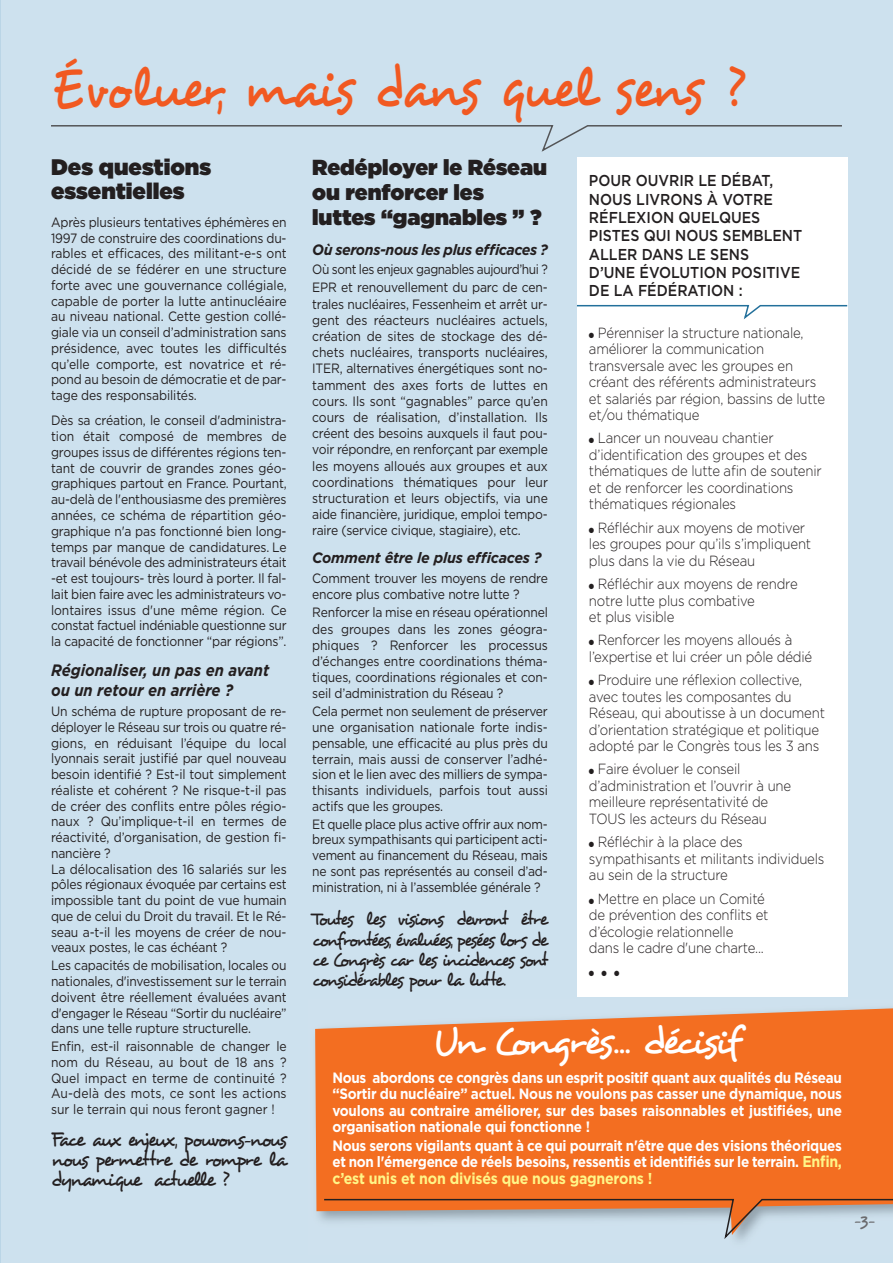
<style>
.page{position:relative;width:893px;height:1263px;background:#fff}
.page>*{position:absolute;margin:0;border:0;box-sizing:border-box;transform-origin:0 0}
.t1{font:58.5px "Desyrel";letter-spacing:-.04em;color:#f15921;scale:.85 1}
.t2{font:39px "Desyrel";letter-spacing:-.085em;color:#fff}
.t3{font:900 22.5px/24px "Gotham";color:#231f20}
.t4{font:900 21.75px/25.2px "Gotham";color:#231f20}
.t5{font:21px/20.4px "Desyrel";letter-spacing:-.085em;color:#231f20;text-align:justify;scale:.9 1}
.t6{font:19.5px/20.2px "Desyrel";letter-spacing:-.1em;color:#231f20;text-align:justify;scale:.9 1}
.t7{font:18px "Desyrel";color:#6b6b6e}
.t8{font:italic 700 16.5px/19.8px "Gotham";color:#231f20;scale:.9 1}
.t9{font:500 15.75px/18.3px "Gotham";color:#231f20;scale:.9 1}
.t10{font:700 15.75px "Gotham";letter-spacing:-.015em;color:#fff688;scale:.9 1}
.t11{font:700 15px/16.5px "Gotham";letter-spacing:-.02em;color:#fff;text-align:justify;scale:.9 1}
.t12{font:italic 700 15px "Gotham";letter-spacing:-.03em;color:#231f20;scale:.95 1}
.t13{font:300 14.7px/16.5px "Gotham";letter-spacing:-.015em;color:#231f20;scale:.9 1}
.t14{font:13.5px/15.8px "Gotham";letter-spacing:-.015em;color:#231f20;text-align:justify;scale:.9 1}
.t15{font:13.5px/18.3px "Gotham";letter-spacing:-.035em;color:#231f20;scale:.89 1}
.t16{font:7.5px "Zapf Dingbats ITC";color:#231f20;scale:.9 1}
.s1{font-size:15.75px;color:#fff688}
</style>
<div class="page">
<hr style="left:0;top:0;width:1px;height:1263px;background:#bad5e6">
<div style="left:1px;top:0;width:892px;height:1263px;background:#cde1ee"></div>
<svg style="left:51px;top:125px;width:791px;height:27px"></svg>
<div style="left:315px;top:1008px;width:578px;height:212px;background:#f36e21"></div>
<svg style="left:323px;top:1198px;width:570px;height:43px"></svg>
<div style="left:577px;top:157px;width:270px;height:840px;background:#fff"></div>
<svg style="left:577px;top:304px;width:271px;height:17px"></svg>
<h1 class="t1" style="left:51px;top:64px;width:815px">Évoluer, mais dans quel sens ?</h1>
<h3 class="t3" style="left:51px;top:157px;width:162px">Des questions essentielles</h3>
<p class="t14" style="left:51px;top:215px;width:263px">Après plusieurs tentatives éphémères en 1997 de construire des coordinations du&shy;rables et efficaces, des militant-e-s ont décidé de se fédérer en une structure forte avec une gouvernance collégiale, capable de porter la lutte antinucléaire au niveau national. Cette gestion collé&shy;giale via un conseil d’administration sans présidence, avec toutes les difficultés qu’elle comporte, est novatrice et ré&shy;pond au besoin de démocratie et de par&shy;tage des responsabilités.</p>
<p class="t14" style="left:51px;top:414px;width:263px">Dès sa création, le conseil d'administra&shy;tion était composé de membres de groupes issus de différentes régions ten&shy;tant de couvrir de grandes zones géo&shy;graphiques partout en France. Pourtant, au-delà de l'enthousiasme des premières années, ce schéma de répartition géo&shy;graphique n'a pas fonctionné bien long&shy;temps par manque de candidatures. Le travail bénévole des administrateurs était -et est toujours- très lourd à porter. Il fal&shy;lait bien faire avec les administrateurs vo&shy;lontaires issus d'une même région. Ce constat factuel indéniable questionne sur la capacité de fonctionner “par régions”.</p>
<p class="t8" style="left:51px;top:661px;width:244px">Régionaliser, un pas en avant ou un retour en arrière ?</p>
<p class="t14" style="left:51px;top:704px;width:263px;text-align:left">Un schéma de rupture proposant de re&shy;déployer le Réseau sur trois ou quatre ré&shy;gions, en réduisant l’équipe du local lyonnais serait justifié par quel nouveau besoin identifié ? Est-il tout simplement réaliste et cohérent ? Ne risque-t-il pas de créer des conflits entre pôles régio&shy;naux ? Qu’implique-t-il en termes de réactivité, d’organisation, de gestion fi&shy;nancière ?<br>La délocalisation des 16 salariés sur les pôles régionaux évoquée par certains est impossible tant du point de vue humain que de celui du Droit du travail. Et le Ré&shy;seau a-t-il les moyens de créer de nou&shy;veaux postes, le cas échéant ?</p>
<p class="t14" style="left:51px;top:958px;width:263px">Les capacités de mobilisation, locales ou nationales, d'investissement sur le terrain doivent être réellement évaluées avant d'engager le Réseau “Sortir du nucléaire” dans une telle rupture structurelle.</p>
<p class="t14" style="left:51px;top:1039px;width:263px">Enfin, est-il raisonnable de changer le nom du Réseau, au bout de 18 ans ?<br>Quel impact en terme de continuité ?<br>Au-delà des mots, ce sont les actions sur le terrain qui nous feront gagner !</p>
<h3 class="t5" style="left:51px;top:1131px;width:263px">Face aux enjeux, pouvons-nous nous permettre de rompre la dynamique actuelle ?</h3>
<h3 class="t4" style="left:312px;top:156px;width:236px">Redéployer le Réseau ou renforcer les luttes “gagnables ” ?</h3>
<p class="t12" style="left:312px;top:244px;width:250px">Où serons-nous les plus efficaces ?</p>
<p class="t15" style="left:312px;top:261px;width:266px">Où sont les enjeux gagnables aujourd’hui ?<br>EPR et renouvellement du parc de cen-</p>
<p class="t14" style="left:312px;top:297px;width:263px;line-height:16.2px">trales nucléaires, Fessenheim et arrêt ur&shy;gent des réacteurs nucléaires actuels, création de sites de stockage des dé&shy;chets nucléaires, transports nucléaires, ITER, alternatives énergétiques sont no&shy;tamment des axes forts de luttes en cours. Ils sont “gagnables” parce qu’en cours de réalisation, d’installation. Ils créent des besoins auxquels il faut pou&shy;voir répondre, en renforçant par exemple les moyens alloués aux groupes et aux coordinations thématiques pour leur structuration et leurs objectifs, via une aide financière, juridique, emploi tempo&shy;raire (service civique, stagiaire), etc.</p>
<p class="t12" style="left:312px;top:552px;width:243px">Comment être le plus efficaces ?</p>
<p class="t14" style="left:312px;top:571px;width:263px;line-height:16.2px">Comment trouver les moyens de rendre encore plus combative notre lutte ?</p>
<p class="t14" style="left:312px;top:605px;width:263px;line-height:16.2px">Renforcer la mise en réseau opérationnel des groupes dans les zones géogra&shy;phiques ? Renforcer les processus d’échanges entre coordinations théma&shy;tiques, coordinations régionales et con&shy;seil d’administration du Réseau ?</p>
<p class="t14" style="left:312px;top:704px;width:263px">Cela permet non seulement de préserver une organisation nationale forte indis&shy;pensable, une efficacité au plus près du terrain, mais aussi de conserver l’adhé&shy;sion et le lien avec des milliers de sympa&shy;thisants individuels, parfois tout aussi actifs que les groupes.</p>
<p class="t14" style="left:312px;top:817px;width:263px">Et quelle place plus active offrir aux nom&shy;breux sympathisants qui participent acti&shy;vement au financement du Réseau, mais ne sont pas représentés au conseil d’ad&shy;ministration, ni à l’assemblée générale ?</p>
<h3 class="t6" style="left:312px;top:911px;width:263px">Toutes les visions devront être confrontées, évaluées, pesées lors de ce Congrès car les incidences sont considérables pour la lutte.</h3>
<p class="t9" style="left:589px;top:173px;width:239px">POUR OUVRIR LE DÉBAT,<br>NOUS LIVRONS À VOTRE<br>RÉFLEXION QUELQUES<br>PISTES QUI NOUS SEMBLENT<br>ALLER DANS LE SENS<br>D’UNE ÉVOLUTION POSITIVE<br>DE LA FÉDÉRATION :</p>
<p class="t13" style="left:589px;top:325px;width:264px">● Pérenniser la structure nationale, améliorer la communication transversale avec les groupes en créant des référents administrateurs et salariés par région, bassins de lutte et/ou thématique</p>
<p class="t13" style="left:589px;top:431px;width:260px">● Lancer un nouveau chantier d’identification des groupes et des thématiques de lutte afin de soutenir et de renforcer les coordinations thématiques régionales</p>
<p class="t13" style="left:589px;top:520px;width:248px">● Réfléchir aux moyens de motiver les groupes pour qu’ils s’impliquent plus dans la vie du Réseau</p>
<p class="t13" style="left:589px;top:577px;width:233px">● Réfléchir aux moyens de rendre notre lutte plus combative<br>et plus visible</p>
<p class="t13" style="left:589px;top:633px;width:250px">● Renforcer les moyens alloués à l’expertise et lui créer un pôle dédié</p>
<p class="t13" style="left:589px;top:673px;width:264px">● Produire une réflexion collective, avec toutes les composantes du Réseau, qui aboutisse à un document d’orientation stratégique et politique adopté par le Congrès tous les 3 ans</p>
<p class="t13" style="left:589px;top:762px;width:226px">● Faire évoluer le conseil d’administration et l’ouvrir à une meilleure représentativité de<br>TOUS les acteurs du Réseau</p>
<p class="t13" style="left:589px;top:835px;width:263px">● Réfléchir à la place des sympathisants et militants individuels au sein de la structure</p>
<p class="t13" style="left:589px;top:891px;width:201px">● Mettre en place un Comité de prévention des conflits et d’écologie relationnelle<br>dans le cadre d'une charte...</p>
<p class="t16" style="left:589px;top:971px;width:35px">● ● ●</p>
<h2 class="t2" style="left:433px;top:1025px;width:311px">Un Congrès... décisif</h2>
<p class="t11" style="left:332px;top:1070px;width:568px">Nous abordons ce congrès dans un esprit positif quant aux qualités du Réseau “Sortir du nucléaire” actuel. Nous ne voulons pas casser une dynamique, nous voulons au contraire améliorer, sur des bases raisonnables et justifiées, une organisation nationale qui fonctionne !</p>
<p class="t11" style="left:332px;top:1138px;width:568px">Nous serons vigilants quant à ce qui pourrait n'être que des visions théoriques et non l'émergence de réels besoins, ressentis et identifiés sur le terrain. <span class="s1">Enfin,</span></p>
<p class="t10" style="left:332px;top:1172px;width:357px">c’est unis et non divisés que nous gagnerons !</p>
<h3 class="t7" style="left:853px;top:1213px;width:24px">-3-</h3>
</div>
